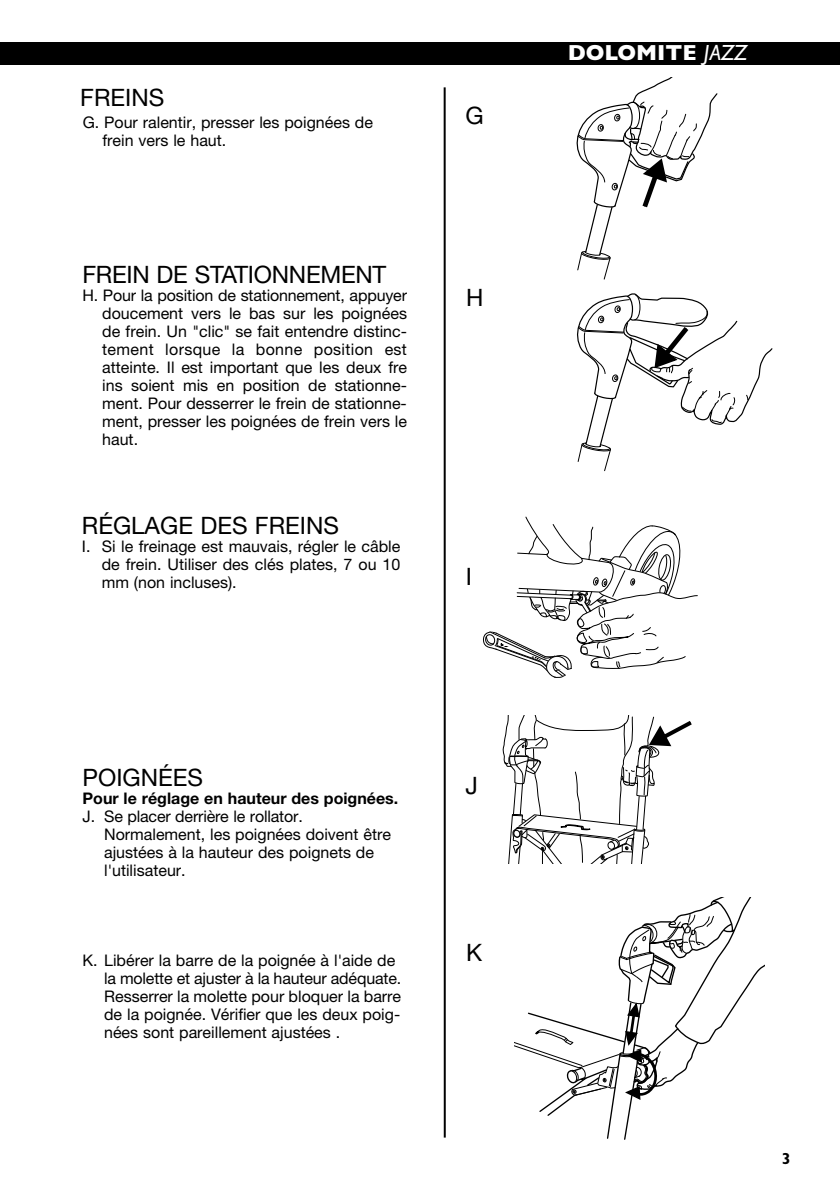
<style>
.page{position:relative;width:840px;height:1191px;background:#fff}
.page>*{position:absolute;margin:0;border:0;box-sizing:border-box;transform-origin:0 0}
.t1{font:24px "Helvetica Neue";color:#000}
.t2{font:700 22px "Gill Sans";color:#fff}
.t3{font:16px/18px "Helvetica Neue";color:#000}
.t4{font:700 16px "Helvetica Neue";color:#000}
.t5{font:700 condensed 16px "Gill Sans";color:#000}
.s1{font-weight:400;font-style:italic}
</style>
<div class="page">
<div style="left:0;top:42px;width:839px;height:23px;background:#000"></div>
<hr style="left:443px;top:87px;width:2px;height:1050px;background:#000">
<svg style="left:576px;top:77px;width:141px;height:203px"></svg>
<svg style="left:514px;top:897px;width:250px;height:243px"></svg>
<svg style="left:502px;top:715px;width:189px;height:149px"></svg>
<svg style="left:577px;top:293px;width:196px;height:179px"></svg>
<svg style="left:483px;top:517px;width:214px;height:161px"></svg>
<h1 class="t1" style="left:80px;top:88px;width:85px">FREINS</h1>
<p class="t3" style="left:102px;top:115px;width:272px;text-indent:-20px">G. Pour ralentir, presser les poignées de frein vers le haut.</p>
<h1 class="t1" style="left:82px;top:265px;width:305px">FREIN DE STATIONNEMENT</h1>
<p class="t3" style="left:102px;top:288px;width:306px;text-align:justify;text-indent:-20px">H. Pour la position de stationnement, appuyer doucement vers le bas sur les poignées de frein. Un "clic" se fait entendre distinc&shy;tement lorsque la bonne position est atteinte. Il est important que les deux fre ins soient mis en position de stationne&shy;ment. Pour desserrer le frein de stationne&shy;ment, presser les poignées de frein vers le haut.</p>
<h1 class="t1" style="left:82px;top:516px;width:258px">RÉGLAGE DES FREINS</h1>
<p class="t3" style="left:102px;top:539px;width:300px;text-align:justify;text-indent:-20px">I. Si le freinage est mauvais, régler le câble de frein. Utiliser des clés plates, 7 ou 10 mm (non incluses).</p>
<h1 class="t1" style="left:465px;top:106px;width:20px">G</h1>
<h1 class="t1" style="left:466px;top:289px;width:19px">H</h1>
<h1 class="t1" style="left:465px;top:568px;width:8px">I</h1>
<h1 class="t1" style="left:82px;top:768px;width:122px">POIGNÉES</h1>
<p class="t4" style="left:82px;top:792px;width:317px">Pour le réglage en hauteur des poignées.</p>
<p class="t3" style="left:104px;top:809px;width:288px;text-indent:-22px">J. Se placer derrière le rollator.<br>Normalement, les poignées doivent être ajustées à la hauteur des poignets de l'utilisateur.</p>
<p class="t3" style="left:104px;top:953px;width:298px;text-indent:-22px">K. Libérer la barre de la poignée à l'aide de la molette et ajuster à la hauteur adéquate.<br>Resserrer la molette pour bloquer la barre de la poignée. Vérifier que les deux poig&shy;nées sont pareillement ajustées .</p>
<h1 class="t1" style="left:465px;top:776px;width:14px">J</h1>
<h1 class="t1" style="left:466px;top:943px;width:18px">K</h1>
<h2 class="t2" style="left:567px;top:40px;width:180px">DOLOMITE <span class="s1">JAZZ</span></h2>
<p class="t5" style="left:781px;top:1149px;width:10px">3</p>
</div>
